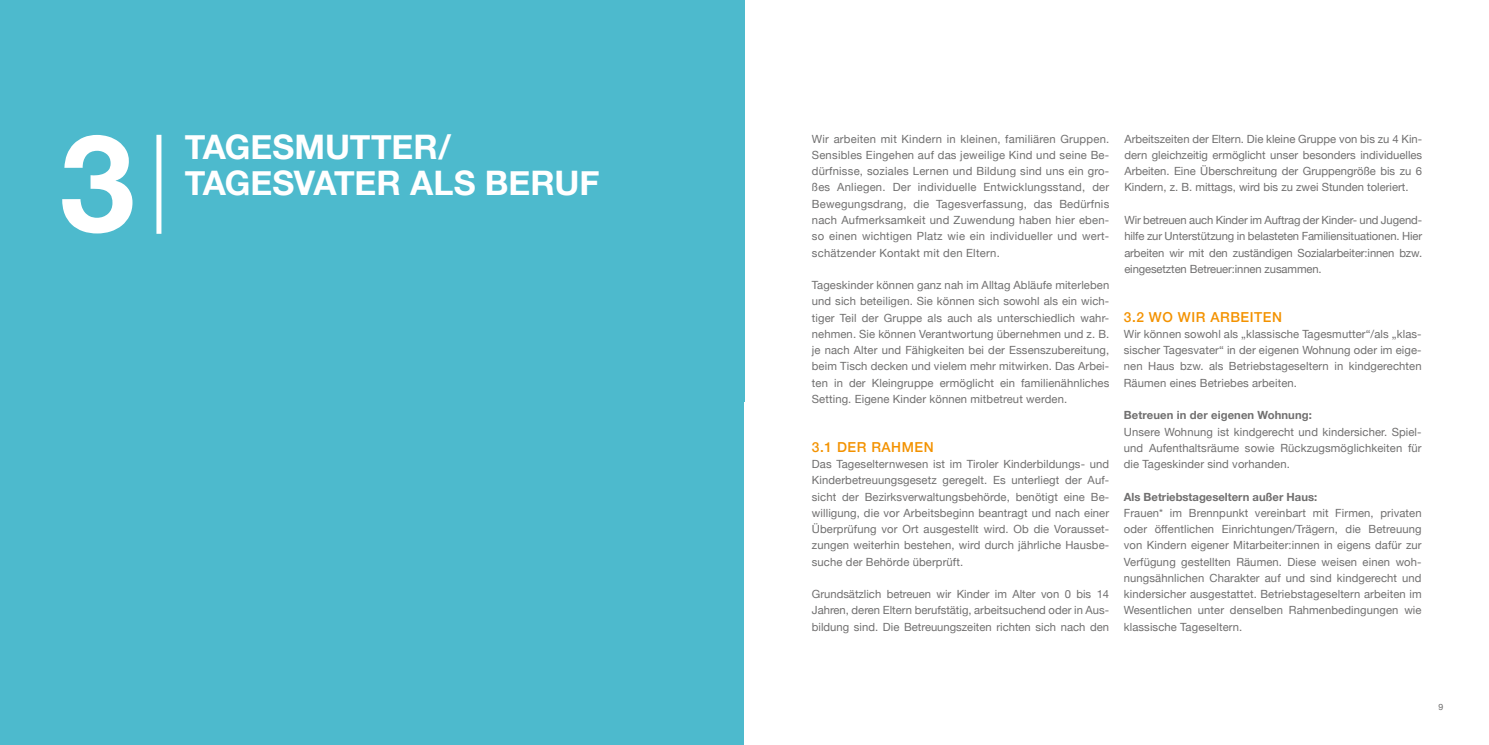
<style>
.page{position:relative;width:1489px;height:745px;background:#fff}
.page>*{position:absolute;margin:0;border:0;box-sizing:border-box;transform-origin:0 0}
.t1{font:700 135.38px "Helvetica Neue";color:#fff}
.t2{font:700 33.75px "Helvetica Neue";color:#fff}
.t3{font:500 13.75px "Helvetica Neue";letter-spacing:.04em;color:#f39200}
.t4{font:11.25px/16.2px "Helvetica Neue";letter-spacing:.01em;color:#706f6f;text-align:justify}
.t5{font:700 11.25px "Helvetica Neue";color:#706f6f}
.t6{font:8.75px "Helvetica Neue";color:#706f6f}
</style>
<div class="page">
<div style="left:0;top:0;width:744px;height:744px;background:#4dbacd"></div>
<div style="left:156px;top:135px;width:5px;height:99px;background:#fff"></div>
<h1 class="t1" style="left:60px;top:108px;width:77px">3</h1>
<h2 class="t2" style="left:185px;top:128px;width:268px">TAGESMUTTER/</h2>
<h2 class="t2" style="left:185px;top:164px;width:416px">TAGESVATER ALS BERUF</h2>
<p class="t4" style="left:811px;top:131px;width:299px">Wir arbeiten mit Kindern in kleinen, familiären Gruppen.<br>Sensibles Eingehen auf das jeweilige Kind und seine Be&shy;dürfnisse, soziales Lernen und Bildung sind uns ein gro&shy;ßes Anliegen. Der individuelle Entwicklungsstand, der Bewegungsdrang, die Tagesverfassung, das Bedürfnis nach Aufmerksamkeit und Zuwendung haben hier eben&shy;so einen wichtigen Platz wie ein individueller und wert&shy;schätzender Kontakt mit den Eltern.</p>
<p class="t4" style="left:811px;top:277px;width:299px">Tageskinder können ganz nah im Alltag Abläufe miterleben und sich beteiligen. Sie können sich sowohl als ein wich&shy;tiger Teil der Gruppe als auch als unterschiedlich wahr&shy;nehmen. Sie können Verantwortung übernehmen und z. B. je nach Alter und Fähigkeiten bei der Essenszubereitung, beim Tisch decken und vielem mehr mitwirken. Das Arbei&shy;ten in der Kleingruppe ermöglicht ein familienähnliches Setting. Eigene Kinder können mitbetreut werden.</p>
<p class="t3" style="left:811px;top:441px;width:123px">3.1 DER RAHMEN</p>
<p class="t4" style="left:811px;top:456px;width:299px">Das Tageselternwesen ist im Tiroler Kinderbildungs- und Kinderbetreuungsgesetz geregelt. Es unterliegt der Auf&shy;sicht der Bezirksverwaltungsbehörde, benötigt eine Be&shy;willigung, die vor Arbeitsbeginn beantragt und nach einer Überprüfung vor Ort ausgestellt wird. Ob die Vorausset&shy;zungen weiterhin bestehen, wird durch jährliche Hausbe&shy;suche der Behörde überprüft.</p>
<p class="t4" style="left:811px;top:586px;width:299px">Grundsätzlich betreuen wir Kinder im Alter von 0 bis 14<br>Jahren, deren Eltern berufstätig, arbeitsuchend oder in Aus&shy;bildung sind. Die Betreuungszeiten richten sich nach den</p>
<p class="t4" style="left:1124px;top:131px;width:299px">Arbeitszeiten der Eltern. Die kleine Gruppe von bis zu 4 Kin&shy;dern gleichzeitig ermöglicht unser besonders individuelles Arbeiten. Eine Überschreitung der Gruppengröße bis zu 6<br>Kindern, z. B. mittags, wird bis zu zwei Stunden toleriert.</p>
<p class="t4" style="left:1124px;top:212px;width:299px">Wir betreuen auch Kinder im Auftrag der Kinder- und Jugend&shy;hilfe zur Unterstützung in belasteten Familiensituationen. Hier arbeiten wir mit den zuständigen Sozialarbeiter:innen bzw. eingesetzten Betreuer:innen zusammen.</p>
<p class="t3" style="left:1123px;top:311px;width:160px">3.2 WO WIR ARBEITEN</p>
<p class="t4" style="left:1123px;top:326px;width:299px">Wir können sowohl als „klassische Tagesmutter“/als „klas&shy;sischer Tagesvater“ in der eigenen Wohnung oder im eige&shy;nen Haus bzw. als Betriebstageseltern in kindgerechten Räumen eines Betriebes arbeiten.</p>
<p class="t5" style="left:1123px;top:409px;width:190px">Betreuen in der eigenen Wohnung:</p>
<p class="t4" style="left:1123px;top:424px;width:299px">Unsere Wohnung ist kindgerecht und kindersicher. Spiel&shy;und Aufenthaltsräume sowie Rückzugsmöglichkeiten für die Tageskinder sind vorhanden.</p>
<p class="t5" style="left:1123px;top:490px;width:195px">Als Betriebstageseltern außer Haus:</p>
<p class="t4" style="left:1123px;top:505px;width:299px">Frauen* im Brennpunkt vereinbart mit Firmen, privaten oder öffentlichen Einrichtungen/Trägern, die Betreuung von Kindern eigener Mitarbeiter:innen in eigens dafür zur Verfügung gestellten Räumen. Diese weisen einen woh&shy;nungsähnlichen Charakter auf und sind kindgerecht und kindersicher ausgestattet. Betriebstageseltern arbeiten im Wesentlichen unter denselben Rahmenbedingungen wie klassische Tageseltern.</p>
<p class="t6" style="left:1438px;top:699px;width:6px">9</p>
</div>
